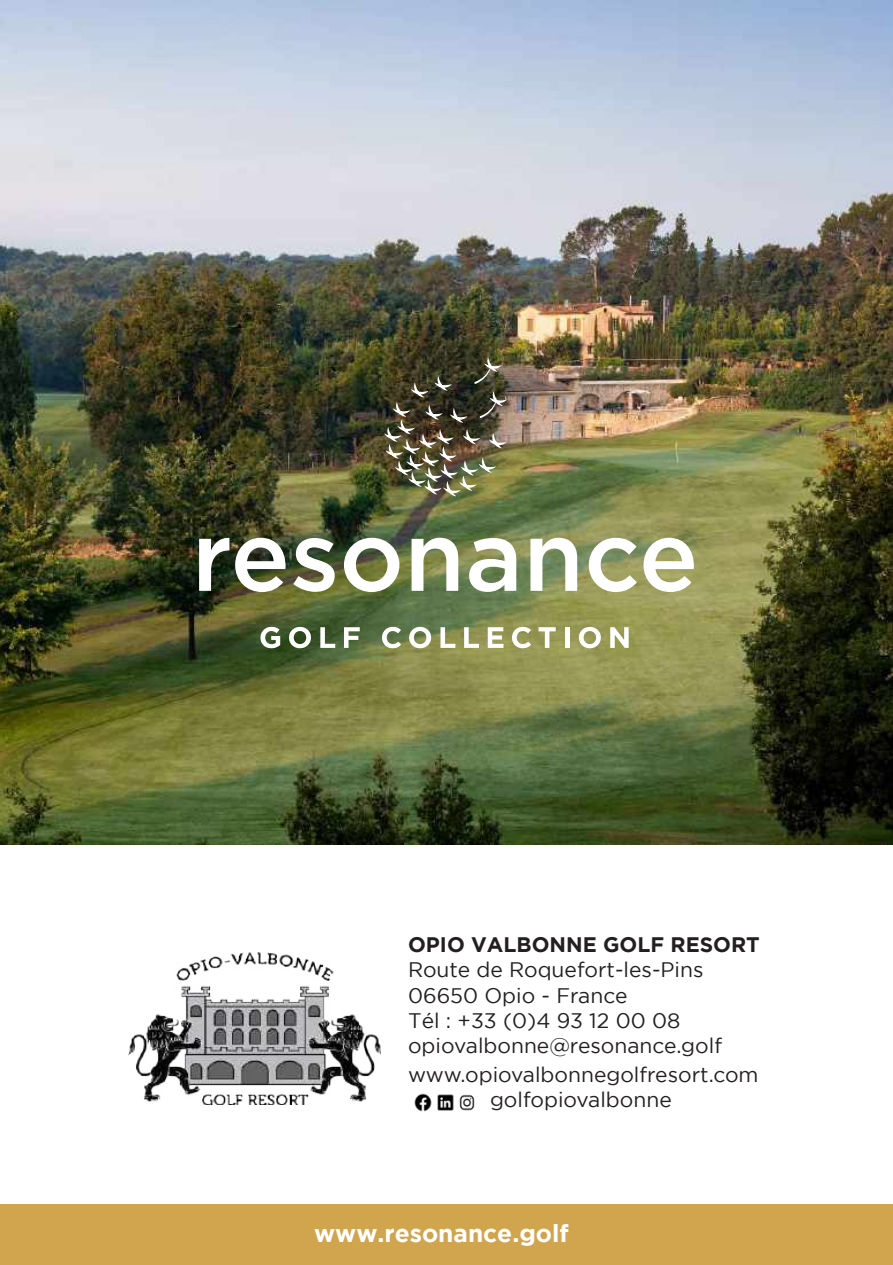
<style>
.page{position:relative;width:893px;height:1265px;background:#fff}
.page>*{position:absolute;margin:0;border:0;box-sizing:border-box;transform-origin:0 0}
.t1{font:700 24.5px "Gotham";color:#fff}
.t2{font:21px/25.2px "Gotham";color:#231f20}
.t3{font:700 21px "Gotham";color:#231f20}
</style>
<div class="page">
<img style="left:0;top:0;width:893px;height:845px">
<div style="left:0;top:1205px;width:893px;height:60px;background:#d1a44e"></div>
<svg style="left:260px;top:627px;width:20px;height:21px"></svg>
<svg style="left:289px;top:627px;width:22px;height:21px"></svg>
<svg style="left:320px;top:627px;width:15px;height:21px"></svg>
<svg style="left:344px;top:627px;width:16px;height:21px"></svg>
<svg style="left:382px;top:627px;width:19px;height:21px"></svg>
<svg style="left:409px;top:627px;width:22px;height:21px"></svg>
<svg style="left:440px;top:627px;width:15px;height:21px"></svg>
<svg style="left:464px;top:627px;width:15px;height:21px"></svg>
<svg style="left:488px;top:627px;width:15px;height:21px"></svg>
<svg style="left:512px;top:627px;width:19px;height:21px"></svg>
<svg style="left:539px;top:627px;width:17px;height:21px"></svg>
<hr style="left:565px;top:627px;width:4px;height:21px;background:#fff">
<svg style="left:579px;top:627px;width:22px;height:21px"></svg>
<svg style="left:610px;top:627px;width:19px;height:21px"></svg>
<svg style="left:199px;top:537px;width:30px;height:54px"></svg>
<svg style="left:235px;top:538px;width:51px;height:54px"></svg>
<svg style="left:293px;top:538px;width:42px;height:54px"></svg>
<svg style="left:344px;top:538px;width:55px;height:54px"></svg>
<svg style="left:412px;top:538px;width:46px;height:53px"></svg>
<svg style="left:469px;top:538px;width:47px;height:54px"></svg>
<svg style="left:530px;top:538px;width:47px;height:53px"></svg>
<svg style="left:589px;top:538px;width:48px;height:54px"></svg>
<svg style="left:643px;top:538px;width:51px;height:54px"></svg>
<img style="left:384px;top:357px;width:123px;height:139px">
<img style="left:414px;top:1093px;width:18px;height:19px">
<img style="left:437px;top:1094px;width:17px;height:17px">
<img style="left:459px;top:1094px;width:16px;height:17px">
<img style="left:129px;top:953px;width:251px;height:151px">
<p class="t3" style="left:408px;top:933px;width:353px">OPIO VALBONNE GOLF RESORT</p>
<p class="t2" style="left:408px;top:957px;width:315px">Route de Roquefort-les-Pins<br>06650 Opio - France<br>Tél : +33 (0)4 93 12 00 08 opiovalbonne@resonance.golf</p>
<p class="t2" style="left:408px;top:1061px;width:352px;text-align:center">www.opiovalbonnegolfresort.com golfopiovalbonne</p>
<p class="t1" style="left:314px;top:1219px;width:256px">www.resonance.golf</p>
</div>
